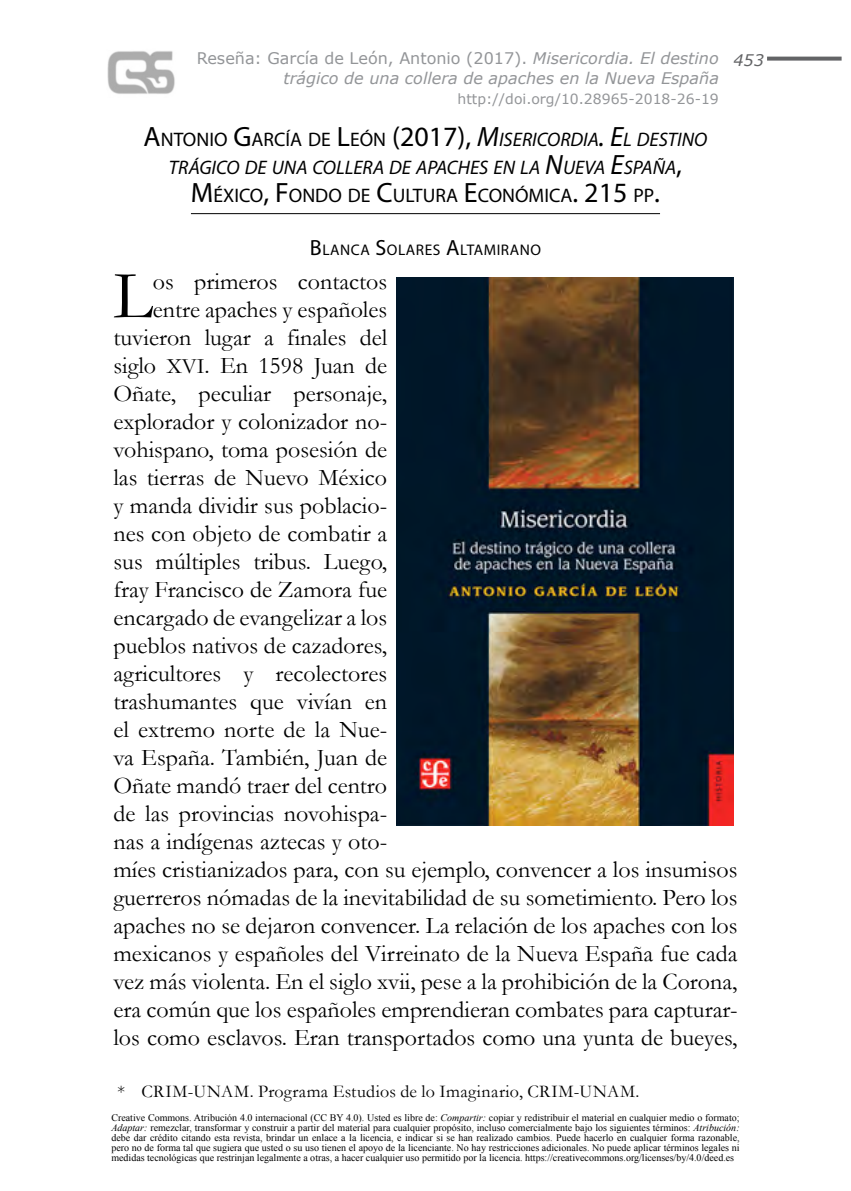
<style>
.page{position:relative;width:851px;height:1191px;background:#fff}
.page>*{position:absolute;margin:0;border:0;box-sizing:border-box;transform-origin:0 0}
.PrimparrCap{font:69px "Garamond";color:#000}
.PrimparrCap-2{font:24px "Garamond";color:#000}
.Título_1{font:italic 19.6px/28px "Myriad Pro";color:#000;text-align:center}
.Texto_nota_pie{font:18px "Garamond";letter-spacing:.02em;color:#000}
.t1{font:italic 16px/20px "Verdana";color:#939598;text-align:right}
.numeropag{font:italic 16px "Verdana";color:#636466}
.Autor{font:15.4px "Myriad Pro";letter-spacing:.035em;color:#000}
.t2{font:14px "Verdana";color:#939598}
.t3{font:10px/10px "Times New Roman";color:#000;text-align:justify}
.s1{font-style:normal}
.s2{font-style:normal;font-size:28px}
.s3{font-size:28px}
.s4{font-size:22px}
.s5{font-style:italic}
</style>
<div class="page">
<img style="left:107px;top:51px;width:68px;height:43px">
<svg style="left:767px;top:57px;width:74px;height:4px"></svg>
<hr style="left:191px;top:213px;width:469px;height:1px;background:#000">
<img style="left:396px;top:278px;width:337px;height:547px">
<p class="t1" style="left:197px;top:48px;width:523px"><span class="s1">Reseña: García de León, Antonio (2017).</span> Misericordia. El destino trágico de una collera de apaches en la Nueva España</p>
<p class="t2" style="left:457px;top:90px;width:263px">http://doi.org/10.28965-2018-26-19</p>
<p class="numeropag" style="left:733px;top:49px;width:32px">453</p>
<p class="Título_1" style="left:144px;top:125px;width:565px"><span class="s2">A</span><span class="s1">NTONIO</span> <span class="s2">G</span><span class="s1">ARCÍA DE</span> <span class="s2">L</span><span class="s1">EÓN</span> <span class="s2">(2017),</span> <span class="s3">M</span>ISERICORDIA<span class="s3">. E</span>L DESTINO<br>TRÁGICO DE UNA COLLERA DE APACHES EN LA <span class="s3">N</span>UEVA <span class="s3">E</span>SPAÑA<span class="s2">,<br>M</span><span class="s1">ÉXICO</span><span class="s2">, F</span><span class="s1">ONDO DE</span> <span class="s2">C</span><span class="s1">ULTURA</span> <span class="s2">E</span><span class="s1">CONÓMICA</span><span class="s2">. 215</span> <span class="s1">PP</span><span class="s2">.</span></p>
<p class="Autor" style="left:310px;top:241px;width:233px"><span class="s4">B</span>LANCA <span class="s4">S</span>OLARES <span class="s4">A</span>LTAM IRANO</p>
<p class="PrimparrCap" style="left:113px;top:254px;width:41px">L</p>
<p class="PrimparrCap-2" style="left:153px;top:267px;width:236px">os primeros contactos</p>
<p class="PrimparrCap-2" style="left:153px;top:295px;width:236px">entre apaches y españoles</p>
<p class="PrimparrCap-2" style="left:113px;top:323px;width:275px">tuvieron lugar a finales del</p>
<p class="PrimparrCap-2" style="left:113px;top:351px;width:275px">siglo <span class="s4">XVI</span>. En 1598 Juan de</p>
<p class="PrimparrCap-2" style="left:113px;top:379px;width:275px">Oñate, peculiar personaje,</p>
<p class="PrimparrCap-2" style="left:113px;top:407px;width:275px">explorador y colonizador no-</p>
<p class="PrimparrCap-2" style="left:113px;top:435px;width:275px">vohispano, toma posesión de</p>
<p class="PrimparrCap-2" style="left:113px;top:463px;width:275px">las tierras de Nuevo México</p>
<p class="PrimparrCap-2" style="left:113px;top:491px;width:275px">y manda dividir sus poblacio-</p>
<p class="PrimparrCap-2" style="left:113px;top:519px;width:275px">nes con objeto de combatir a</p>
<p class="PrimparrCap-2" style="left:113px;top:547px;width:275px">sus múltiples tribus. Luego,</p>
<p class="PrimparrCap-2" style="left:113px;top:575px;width:275px">fray Francisco de Zamora fue</p>
<p class="PrimparrCap-2" style="left:113px;top:603px;width:275px">encargado de evangelizar a los</p>
<p class="PrimparrCap-2" style="left:113px;top:631px;width:275px">pueblos nativos de cazadores,</p>
<p class="PrimparrCap-2" style="left:113px;top:659px;width:275px">agricultores y recolectores</p>
<p class="PrimparrCap-2" style="left:113px;top:687px;width:275px">trashumantes que vivían en</p>
<p class="PrimparrCap-2" style="left:113px;top:715px;width:275px">el extremo norte de la Nue-</p>
<p class="PrimparrCap-2" style="left:113px;top:743px;width:275px">va España. También, Juan de</p>
<p class="PrimparrCap-2" style="left:113px;top:771px;width:275px">Oñate mandó traer del centro</p>
<p class="PrimparrCap-2" style="left:113px;top:799px;width:275px">de las provincias novohispa-</p>
<p class="PrimparrCap-2" style="left:113px;top:827px;width:275px">nas a indígenas aztecas y oto-</p>
<p class="PrimparrCap-2" style="left:113px;top:855px;width:625px">míes cristianizados para, con su ejemplo, convencer a los insumisos</p>
<p class="PrimparrCap-2" style="left:113px;top:883px;width:625px">guerreros nómadas de la inevitabilidad de su sometimiento. Pero los</p>
<p class="PrimparrCap-2" style="left:113px;top:911px;width:625px">apaches no se dejaron convencer. La relación de los apaches con los</p>
<p class="PrimparrCap-2" style="left:113px;top:939px;width:625px">mexicanos y españoles del Virreinato de la Nueva España fue cada</p>
<p class="PrimparrCap-2" style="left:113px;top:967px;width:625px">vez más violenta. En el siglo xvii, pese a la prohibición de la Corona,</p>
<p class="PrimparrCap-2" style="left:113px;top:995px;width:625px">era común que los españoles emprendieran combates para capturar-</p>
<p class="PrimparrCap-2" style="left:113px;top:1023px;width:625px">los como esclavos. Eran transportados como una yunta de bueyes,</p>
<p class="Texto_nota_pie" style="left:117px;top:1081px;width:523px">* CRIM-UNAM. Programa Estudios de lo Imaginario, CRIM-UNAM.</p>
<p class="t3" style="left:111px;top:1112px;width:629px">Creative Commons. Atribución 4.0 internacional (CC BY 4.0). Usted es libre de: <span class="s5">Compartir:</span> copiar y redistribuir el material en cualquier medio o formato; <span class="s5">Adaptar:</span> remezclar, transformar y construir a partir del material para cualquier propósito, incluso comercialmente bajo los siguientes términos: <span class="s5">Atribución: </span>debe dar crédito citando esta revista, brindar un enlace a la licencia, e indicar si se han realizado cambios. Puede hacerlo en cualquier forma razonable, pero no de forma tal que sugiera que usted o su uso tienen el apoyo de la licenciante. No hay restricciones adicionales. No puede aplicar términos legales ni medidas tecnológicas que restrinjan legalmente a otras, a hacer cualquier uso permitido por la licencia. https://creativecommons.org/licenses/by/4.0/deed.es</p>
</div>
